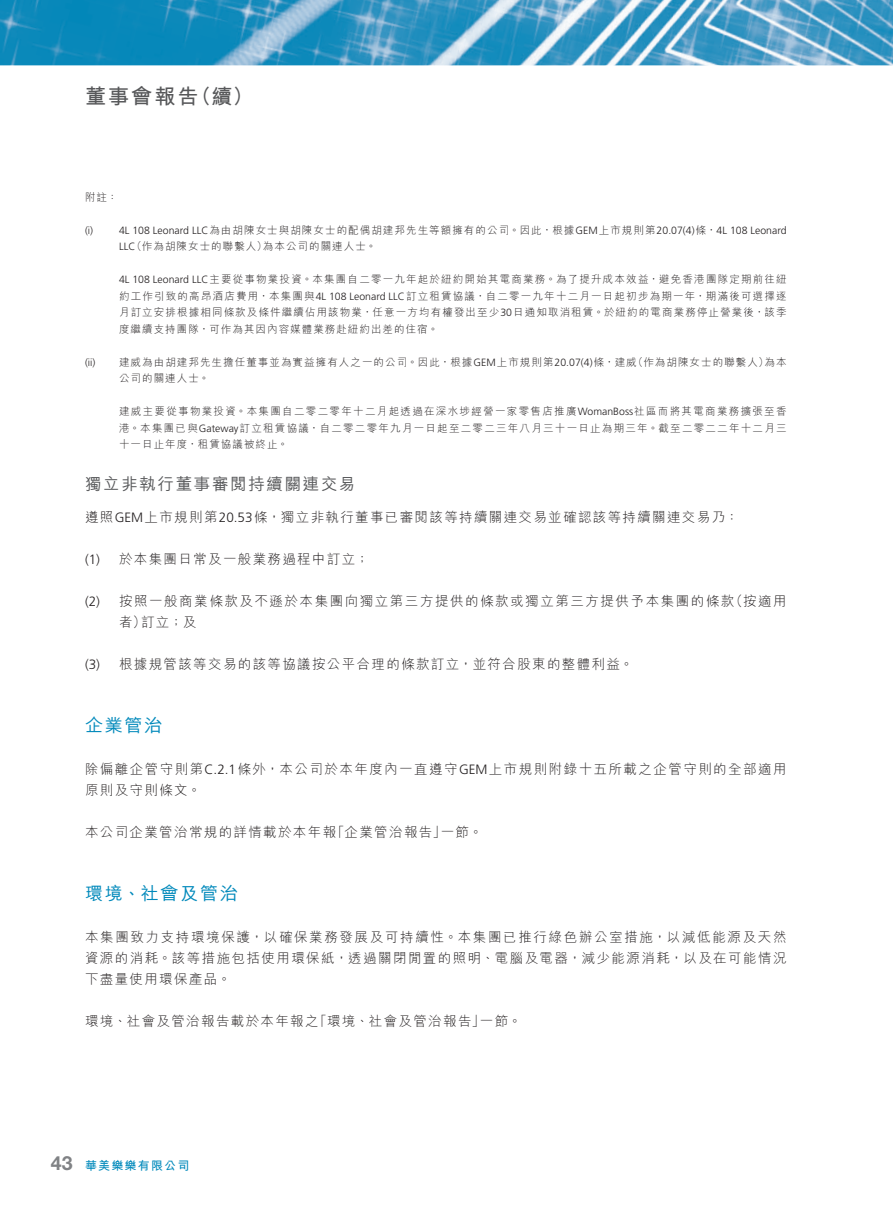
<style>
.page{position:relative;width:893px;height:1212px;background:#fff}
.page>*{position:absolute;margin:0;border:0;box-sizing:border-box;transform-origin:0 0}
.t1{font:700 21px "M Hei HK";letter-spacing:.1em;color:#57585a}
.t2{font:700 19.5px "Helvetica Neue LT Std";color:#808285}
.t3{font:500 18px "M Hei HK";letter-spacing:.1em;color:#0089bb}
.t4{font:500 16.5px "M Hei HK";letter-spacing:.1em;color:#57585a}
.t5{font:300 13.5px/21px "M Hei HK";letter-spacing:.1em;color:#231f20}
.t6{font:300 13.5px "Frutiger LT Std";color:#231f20}
.t7{font:700 12px "M Hei HK";letter-spacing:.1em;color:#0089bb}
.t8{font:300 10.5px/16.5px "M Hei HK";letter-spacing:.1em;color:#231f20;text-align:justify}
.t9{font:300 10.5px "Frutiger LT Std";color:#231f20}
.s1{font-family:"Frutiger LT Std"}
</style>
<div class="page">
<img style="left:0;top:0;width:893px;height:65px">
<h1 class="t1" style="left:85px;top:81px;width:115px">董事會報告</h1>
<h1 class="t1" style="left:191px;top:81px;width:64px">（續(</h1>
<p class="t8" style="left:85px;top:188px;width:34px">附註：</p>
<p class="t9" style="left:85px;top:224px;width:10px">) i(</p>
<p class="t9" style="left:85px;top:356px;width:12px">i i( )</p>
<p class="t8" style="left:119px;top:221px;width:669px"><span class="s1">L4 108 Leonard LLC</span>為由胡陳女士與胡陳女士的配偶胡建邦先生等額擁有的公司。因此，根據<span class="s1">GEM</span>上市規則第<span class="s1">20.07</span> 條<span class="s1">)4(</span> ，<span class="s1">4L 108 Leonard</span></p>
<p class="t8" style="left:131px;top:238px;width:137px">（作為胡陳女士的聯繫人）</p>
<p class="t8" style="left:263px;top:238px;width:115px">為本公司的關連人士。</p>
<p class="t9" style="left:119px;top:241px;width:18px">LLC</p>
<p class="t8" style="left:119px;top:271px;width:669px"><span class="s1">L4 108 Leonard LLC</span>主要從事物業投資。本集團自二零一九年起於紐約開始其電商業務。為了提升成本效益，避免香港團隊定期前往紐約工作引致的高昂酒店費用，本集團與 <span class="s1">L4 108 Leonard LLC</span>訂立租賃協議，自二零一九年十二月一日起初步為期一年，期滿後可選擇逐月訂立安排根據相同條款及條件繼續佔用該物業，任意一方均有權發出至少<span class="s1">30</span>日通知取消租賃。於紐約的電商業務停止營業後，該季度繼續支持團隊，可作為其因內容媒體業務赴紐約出差的住宿。</p>
<p class="t8" style="left:765px;top:353px;width:24px">為本</p>
<p class="t8" style="left:119px;top:353px;width:519px">建威為由胡建邦先生擔任董事並為實益擁有人之一的公司。因此，根據<span class="s1">GEM</span>上市規則第<span class="s1">20.07</span> 條<span class="s1">)4(</span> ，建威</p>
<p class="t8" style="left:633px;top:353px;width:137px">（作為胡陳女士的聯繫人）</p>
<p class="t8" style="left:119px;top:370px;width:92px">公司的關連人士。</p>
<p class="t8" style="left:119px;top:403px;width:669px">建威主要從事物業投資。本集團自二零二零年十二月起透過在深水埗經營一家零售店推廣<span class="s1">WomanBoss</span>社區而將其電商業務擴張至香港。本集團已與<span class="s1">Gateway</span>訂立租賃協議，自二零二零年九月一日起至二零二三年八月三十一日止為期三年。截至二零二二年十二月三十一日止年度，租賃協議被終止。</p>
<h3 class="t4" style="left:85px;top:472px;width:272px">獨立非執行董事審閱持續關連交易</h3>
<p class="t5" style="left:85px;top:506px;width:655px">遵照<span class="s1">GEM</span>上市規則第<span class="s1">20.53</span>條，獨立非執行董事已審閱該等持續關連交易並確認該等持續關連交易乃：</p>
<p class="t5" style="left:119px;top:548px;width:251px">於本集團日常及一般業務過程中訂立;</p>
<p class="t6" style="left:85px;top:551px;width:17px">1( )</p>
<p class="t6" style="left:85px;top:593px;width:17px">2( )</p>
<p class="t6" style="left:85px;top:656px;width:17px">3( )</p>
<p class="t5" style="left:729px;top:590px;width:59px">（按適用</p>
<p class="t5" style="left:119px;top:590px;width:617px">按照一般商業條款及不遜於本集團向獨立第三方提供的條款或獨立第三方提供予本集團的條款</p>
<p class="t5" style="left:119px;top:611px;width:28px">者）</p>
<p class="t5" style="left:119px;top:653px;width:516px">根據規管該等交易的該等協議按公平合理的條款訂立，並符合股東的整體利益。</p>
<p class="t5" style="left:141px;top:611px;width:57px">訂立；及</p>
<h3 class="t3" style="left:85px;top:712px;width:79px">企業管治</h3>
<p class="t5" style="left:85px;top:758px;width:703px">除偏離企管守則第<span class="s1">C.2.1</span>條外，本公司於本年度內一直遵守<span class="s1">GEM</span>上市規則附錄十五所載之企管守則的全部適用原則及守則條文。</p>
<p class="t5" style="left:441px;top:821px;width:43px">一節。</p>
<p class="t5" style="left:85px;top:821px;width:253px">本公司企業管治常規的詳情載於本年報</p>
<p class="t5" style="left:331px;top:821px;width:116px">「企業管治報告」</p>
<h3 class="t3" style="left:85px;top:880px;width:154px">環境、社會及管治</h3>
<p class="t5" style="left:85px;top:926px;width:703px;text-align:justify">本集團致力支持環境保護，以確保業務發展及可持續性。本集團已推行綠色辦公室措施，以減低能源及天然資源的消耗。該等措施包括使用環保紙，透過關閉閒置的照明、電腦及電器，減少能源消耗，以及在可能情況下盡量使用環保產品。</p>
<p class="t5" style="left:480px;top:1010px;width:43px">一節。</p>
<p class="t5" style="left:85px;top:1010px;width:235px">環境、社會及管治報告載於本年報之</p>
<p class="t5" style="left:314px;top:1010px;width:173px">「環境、社會及管治報告」</p>
<h2 class="t2" style="left:51px;top:1151px;width:23px">43</h2>
<p class="t7" style="left:85px;top:1157px;width:106px">華美樂樂有限公司</p>
</div>
